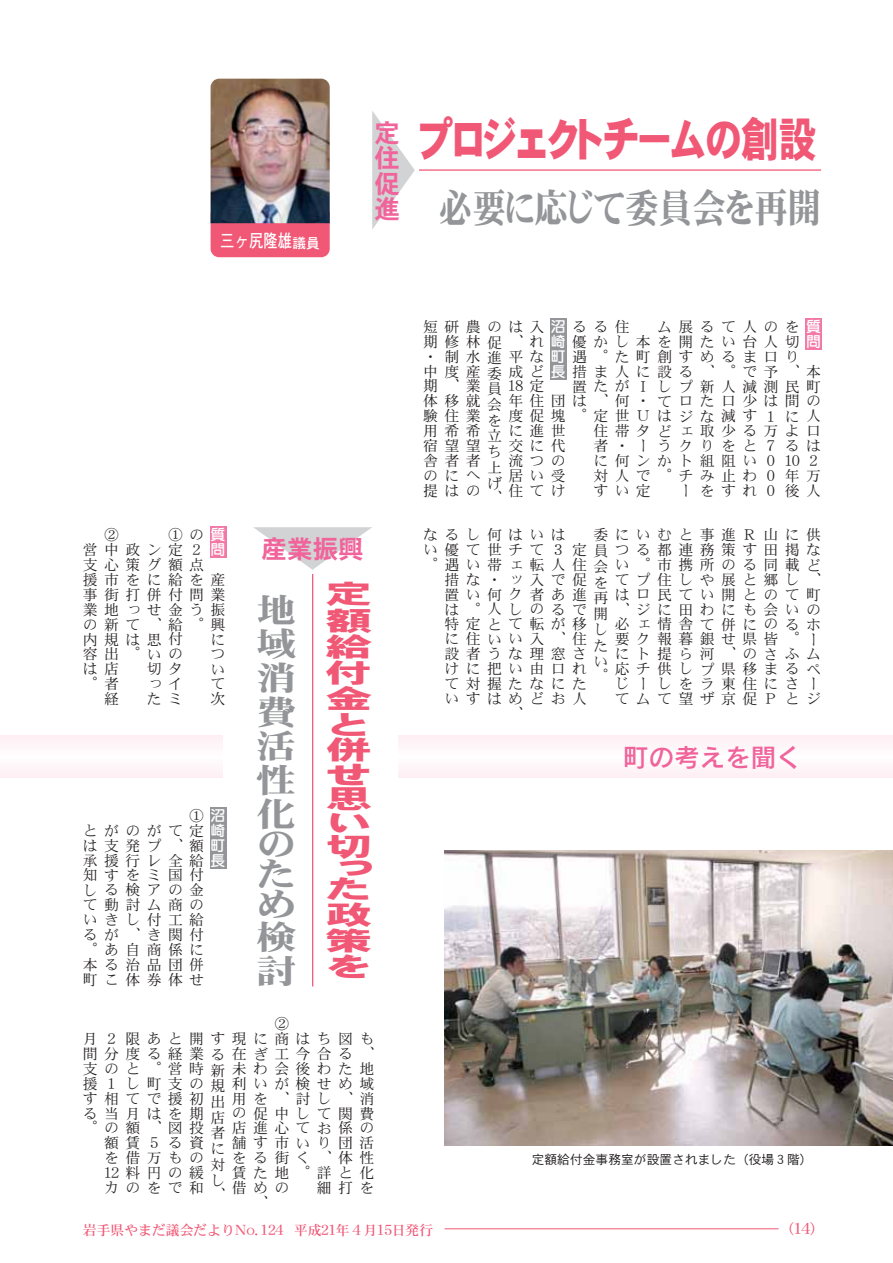
<style>
.page{position:relative;width:893px;height:1263px;background:#fff}
.page>*{position:absolute;margin:0;border:0;box-sizing:border-box;transform-origin:0 0}
.t1{font:46.8px "HSLYC9 Q+DFHS Gothic W9 WINP RKSJ H";letter-spacing:-.12em;color:#f05876;scale:.8 1}
.t2{font:40.35px "HSPBN6 F+DFHS Mincho W9 WINP RKSJ H";letter-spacing:-.075em;color:#939598;scale:.83 1}
.t3{font:33.9px/33.9px "VSPBN6 F+DFHS Mincho W9 WINP RKSJ V";color:#939598;text-align:justify;scale:1.19 1}
.t4{font:26.25px/25.2px "VSLYC9 Q+DFHS Gothic W9 WINP RKSJ V";color:#f05876;text-align:justify;scale:1.79 1}
.t5{font:25.5px "H4 H8 E02+Rodin Pro DB";color:#f0649b}
.t6{font:25.5px/25.5px "VGUB7 RB+DFHS Gothic W7 WINP RKSJ V";color:#f0649b;text-align:justify}
.t7{font:25.5px "HGUB7 RB+DFHS Gothic W7 WINP RKSJ H";color:#f0649b}
.t8{font:18px "H864 G7 L+DFHS Gothic W5 WINP RKSJ H";color:#fff;scale:.8 1}
.t9{font:14.85px/14.9px "V0 IWONU+DFHS Mincho W3 WINP RKSJ V";letter-spacing:.43em;color:#231f20;text-align:right}
.t10{font:14.85px "H8 AHQ4 A+DFHS Mincho W5 WINP RKSJ H";color:#f05876}
.t11{font:14.85px "H0 IWONU+DFHS Mincho W3 WINP RKSJ H";color:#231f20}
.t12{font:13.8px "H8 AHQ4 A+DFHS Mincho W5 WINP RKSJ H";color:#f05876}
.t13{font:12.75px "H0 EJEQ5+DFHS Gothic W3 WINP RKSJ H";color:#231f20}
.s1{font-size:13.8px}
.s2{font-family:"VGC8 UF5+Seurat Pro DB V";color:#fff}
.s3{font-family:"H0 IWONU+DFHS Mincho W3 WINP RKSJ H"}
.s4{font-family:"V0 IWONU+DFHS Mincho W3 WINP RKSJ V"}
</style>
<div class="page">
<div style="left:0;top:737px;width:892px;height:40px;background:#feeff3"></div>
<div style="left:0;top:742px;width:892px;height:30px;background:#fef3f6"></div>
<div style="left:0;top:748px;width:892px;height:18px;background:#fef7f9"></div>
<div style="left:0;top:753px;width:892px;height:8px;background:#fffbfd"></div>
<hr style="left:0;top:756px;width:892px;height:1px;background:#fff">
<hr style="left:0;top:757px;width:892px;height:1px;background:#fff">
<hr style="left:444px;top:1228px;width:334px;height:1px;background:#f05876">
<img style="left:444px;top:850px;width:448px;height:296px">
<div style="left:210px;top:526px;width:16px;height:32px;background:#f279a6"></div>
<div style="left:210px;top:807px;width:16px;height:61px;background:#939598"></div>
<div style="left:805px;top:318px;width:16px;height:31px;background:#f279a6"></div>
<div style="left:550px;top:318px;width:16px;height:61px;background:#939598"></div>
<div style="left:210px;top:206px;width:120px;height:51px;background:#f05876;border-radius:9px"></div>
<svg style="left:372px;top:111px;width:43px;height:118px"></svg>
<hr style="left:419px;top:169px;width:402px;height:2px;background:#f05876">
<img style="left:210px;top:79px;width:120px;height:144px">
<div style="left:223px;top:731px;width:175px;height:51px;background:#fff"></div>
<svg style="left:253px;top:527px;width:119px;height:43px"></svg>
<hr style="left:312px;top:574px;width:1px;height:412px;background:#f05876">
<p class="t8" style="left:220px;top:234px;width:126px">三ヶ尻隆雄<span class="s1">議員</span></p>
<p class="t6" style="left:374px;top:123px;width:27px">定住促</p>
<p class="t6" style="left:374px;top:199px;width:27px">進</p>
<p class="t1" style="left:416px;top:121px;width:502px">プロジェクトチームの創設</p>
<p class="t2" style="left:439px;top:191px;width:462px">必要に応じて委員会を再開</p>
<p class="t9" style="left:83px;top:529px;width:144px">1の<span class="s2">質<br></span>営中政ン定２<span class="s2">問</span></p>
<p class="t9" style="left:83px;top:574px;width:144px">援市をに給を産事街打併付問業業地っせ金う振の新て、給。興に<br>つ<br>い<br>て<br>次</p>
<p class="t9" style="left:104px;top:529px;width:16px">2</p>
<p class="t9" style="left:83px;top:559px;width:123px">支心策グ額点</p>
<p class="t9" style="left:83px;top:634px;width:101px">内規は思付容出。いの切タ<br>っイ<br>たミ</p>
<p class="t9" style="left:83px;top:663px;width:38px">は店。者経</p>
<p class="t9" style="left:83px;top:810px;width:144px;text-align:left;text-indent:106px">1 <span class="s2">沼</span>とがのがて定<span class="s2">崎</span>は支発プ、額<span class="s2">町</span>承援行レ全給<span class="s2">長</span>知すをミ国付<br>しる検アの金<br>て動討ム商の<br>いきし付工給<br>るが、き関付<br>。あ自商係に<br>本る治品団併<br>町こ体券体せ</p>
<p class="t7" style="left:261px;top:539px;width:104px">産業振興</p>
<p class="t3" style="left:256px;top:597px;width:35px">地域消費活性化</p>
<p class="t3" style="left:256px;top:832px;width:35px;line-height:31.7px">のため検討</p>
<p class="t4" style="left:325px;top:585px;width:28px">定額給付金と併せ思い切</p>
<p class="t4" style="left:325px;top:860px;width:28px;line-height:21.3px">った</p>
<p class="t4" style="left:325px;top:904px;width:28px;line-height:26.2px">政策を</p>
<p class="t9" style="left:274px;top:1018px;width:16px">2</p>
<p class="t9" style="left:83px;top:1033px;width:293px">月２限あと開す現に商はち図も間分度る経業る在ぎ工今合る、未わ会後わた地<br>利いが検せめ域<br>用を、討し、消<br>の促中して関費<br>店進心てお係の<br>舗す市いり団活<br>をる街く、体性<br>賃た地。詳と化<br>細打を</p>
<p class="t9" style="left:83px;top:1063px;width:123px">支のと。営時援１し町支のす相てで援初る当月はを期。の額、図投額賃５る資<br>を借万もの<br><span class="s3">１２</span>料円の緩カのをで和</p>
<p class="t9" style="left:210px;top:1064px;width:16px;line-height:15.8px;text-align:justify">新規出店者に対し</p>
<p class="t9" style="left:210px;top:1189px;width:16px">、</p>
<p class="t9" style="left:232px;top:1182px;width:59px;text-align:center">借めの、</p>
<p class="t9" style="left:423px;top:321px;width:399px">ム展るて人のを<span class="s2">質<br></span>期修林促、れ<span class="s2">崎</span>優かし本を開たい台人切<span class="s2">問</span></p>
<p class="t9" style="left:508px;top:366px;width:314px">成ど<span class="s2">長</span>措ま人に設る、。で予、本置たがＩしプ新人減測民町<br>年住団は、何・てロた口少は間の度促塊。定世Ｕはジな減す１に人住帯タどェ取少る万よ口<br>者・ーうクりをと７るは<br>に何ンかト組阻い０<span class="s3">１０</span>２<br>対人で。チみ止わ０年万<br>ーをすれ０後人</p>
<p class="t9" style="left:423px;top:321px;width:208px">短研農のは入<span class="s2">沼</span>るる住</p>
<p class="t9" style="left:423px;top:351px;width:378px">・制水進平な<span class="s2">町</span>遇。た町創すめるま口り</p>
<p class="t9" style="left:423px;top:366px;width:59px;text-align:justify">中度産期、業体移就験住業用希希宿望望舎者者のにへ提はの</p>
<p class="t9" style="left:423px;top:529px;width:399px">委にいむと事進Ｒ山に供<br>い優て世チて３定員つる都連務策す田掲ない。市携所のる同載ど<br>てプ住しや展と郷し、<br>はロ民てい開とのて町<br>、ジに田わにも会いの<br>必ェ情舎て併にのるホ<br>要ク報暮銀せ県皆。ー<br>にト提ら河、のさふム<br>応チ供しプ県移まるペ<br>じーしをラ東住にさー<br>てムて望ザ京促Ｐとジ</p>
<p class="t9" style="left:487px;top:367px;width:16px;line-height:15.6px;text-align:justify">委員会を立ち上げ</p>
<p class="t9" style="left:487px;top:492px;width:16px">、</p>
<p class="t11" style="left:504px;top:380px;width:41px">１８<span class="s4">定</span></p>
<p class="t9" style="left:508px;top:425px;width:59px;text-align:justify">に進世交に代流つの居い受住てけ</p>
<p class="t9" style="left:593px;top:485px;width:59px">すい定</p>
<p class="t9" style="left:423px;top:529px;width:144px">なるし何はいは</p>
<p class="t9" style="left:444px;top:559px;width:144px;text-align:justify;text-indent:-21px">。遇い帯ェ転人住措な・ッ入で促置い何ク者あ進は。人しのるで特定とて転が移に住いい入、住設者うな理窓さけに把い由口れて対握たなにたいすはめどお人</p>
<p class="t9" style="left:593px;top:560px;width:16px;line-height:15.9px;text-align:justify">会を再開したい</p>
<p class="t9" style="left:593px;top:670px;width:16px">。</p>
<p class="t9" style="left:508px;top:708px;width:16px">、</p>
<p class="t5" style="left:623px;top:747px;width:180px">町の考えを聞く</p>
<p class="t13" style="left:531px;top:1154px;width:282px">定額給付金事務室が設置されました（役場３階(</p>
<p class="t12" style="left:83px;top:1224px;width:205px">岩手県やまだ議会だよりＮｏ１２４</p>
<p class="t12" style="left:255px;top:1224px;width:15px">．</p>
<p class="t12" style="left:392px;top:1224px;width:43px">日発行</p>
<p class="t12" style="left:294px;top:1224px;width:29px">平成</p>
<p class="t12" style="left:336px;top:1224px;width:43px">年４月</p>
<p class="t12" style="left:318px;top:1224px;width:23px">２１</p>
<p class="t12" style="left:374px;top:1224px;width:23px">１５</p>
<p class="t10" style="left:779px;top:1223px;width:16px">)</p>
<p class="t10" style="left:809px;top:1223px;width:16px">(</p>
<p class="t10" style="left:790px;top:1223px;width:24px">１４</p>
</div>
